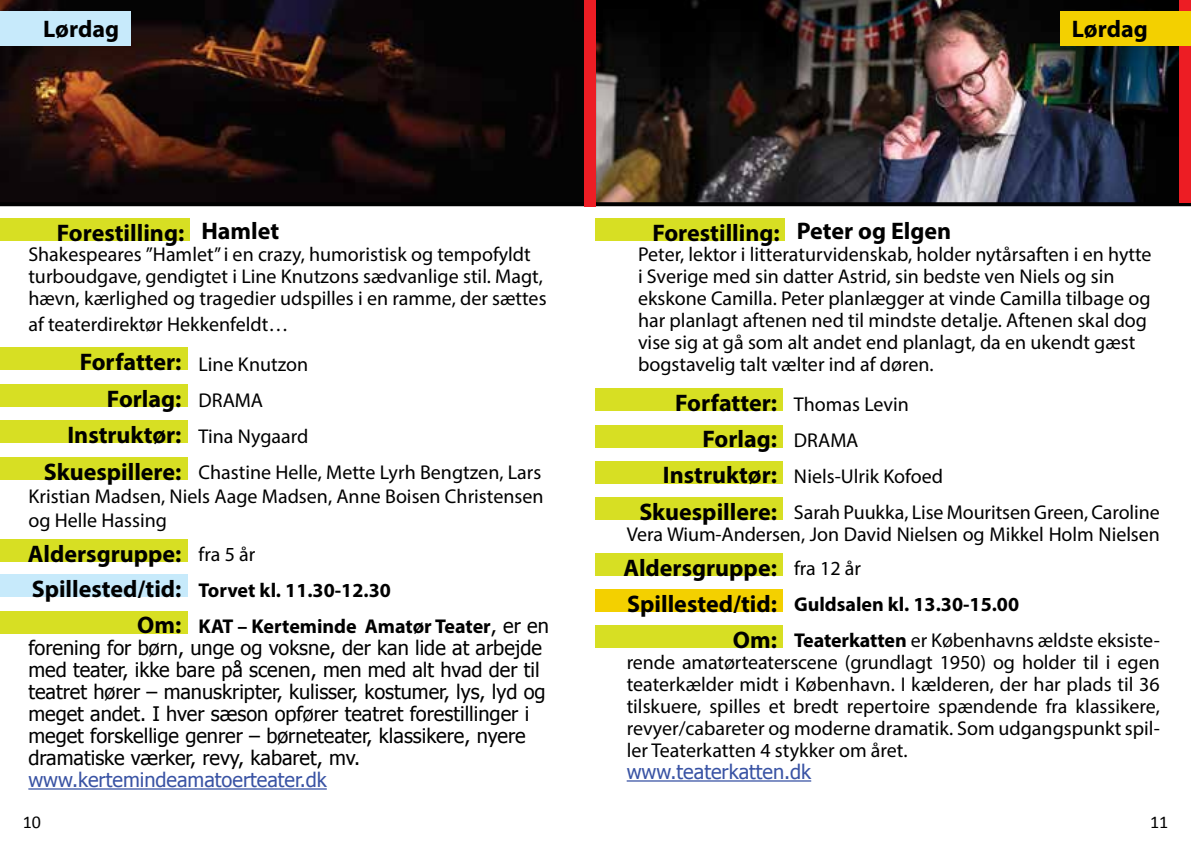
<style>
.page{position:relative;width:1191px;height:851px;background:#fff}
.page>*{position:absolute;margin:0;border:0;box-sizing:border-box;transform-origin:0 0}
.t1{font:700 24px/36px "Myriad Pro";color:#000;text-align:right}
.t2{font:20px/22px "Myriad Pro";color:#000}
.t3{font:20px/22px "Tahoma";color:#000}
.t4{font:700 20px/36px "Myriad Pro";color:#000}
.t5{font:20px "Tahoma";color:#3953a4}
.t6{font:18px "Calibri";color:#000}
.s1{font-family:"Tahoma";font-weight:400}
.s2{font-weight:400}
</style>
<div class="page">
<hr style="left:28px;top:788px;width:299px;height:1px;background:#3953a4">
<hr style="left:626px;top:780px;width:185px;height:1px;background:#3953a4">
<svg style="left:0;top:0;width:584px;height:206px;background:#1a0d0a"></svg>
<img style="left:595px;top:0;width:596px;height:206px">
<div style="left:595px;top:388px;width:187px;height:23px;background:#d7df23"></div>
<div style="left:595px;top:424px;width:187px;height:23px;background:#d7df23"></div>
<div style="left:595px;top:460px;width:187px;height:23px;background:#d7df23"></div>
<div style="left:595px;top:496px;width:187px;height:23px;background:#d7df23"></div>
<div style="left:595px;top:589px;width:187px;height:23px;background:#f3d000"></div>
<div style="left:595px;top:625px;width:187px;height:23px;background:#d7df23"></div>
<div style="left:595px;top:553px;width:187px;height:23px;background:#d7df23"></div>
<div style="left:0;top:347px;width:187px;height:23px;background:#d7df23"></div>
<div style="left:0;top:384px;width:187px;height:22px;background:#d7df23"></div>
<div style="left:0;top:420px;width:187px;height:23px;background:#d7df23"></div>
<div style="left:0;top:457px;width:187px;height:22px;background:#d7df23"></div>
<div style="left:0;top:574px;width:187px;height:23px;background:#c7eafb"></div>
<div style="left:0;top:610px;width:187px;height:23px;background:#d7df23"></div>
<div style="left:0;top:539px;width:187px;height:22px;background:#d7df23"></div>
<div style="left:0;top:11px;width:130px;height:34px;background:#c7eafb"></div>
<div style="left:0;top:218px;width:190px;height:22px;background:#d7df23"></div>
<div style="left:595px;top:218px;width:190px;height:22px;background:#d7df23"></div>
<div style="left:584px;top:0;width:11px;height:206px;background:#ed1d24"></div>
<div style="left:1179px;top:0;width:12px;height:203px;background:#ed1d24"></div>
<div style="left:1060px;top:11px;width:131px;height:34px;background:#f3d000"></div>
<p class="t1" style="left:43px;top:10px;width:77px">Lørdag</p>
<p class="t1" style="left:1071px;top:10px;width:77px">Lørdag</p>
<p class="t1" style="left:201px;top:212px;width:79px">Hamlet</p>
<p class="t2" style="left:28px;top:243px;width:520px">Shakespeares ”Hamlet” i en crazy, humoristisk og tempofyldt turboudgave, gendigtet i Line Knutzons sædvanlige stil. Magt, hævn, kærlighed og tragedier udspilles i en ramme, der sættes</p>
<p class="t2" style="left:198px;top:304px;width:111px;line-height:39.6px;text-indent:-170px">af teaterdirektør Hekkenfeldt…<br>Line Knutzon</p>
<p class="t2" style="left:198px;top:382px;width:344px;line-height:36px">DRAMA<br>Tina Nygaard<br>Chastine Helle, Mette Lyrh Bengtzen, Lars</p>
<p class="t2" style="left:28px;top:484px;width:517px;line-height:24px">Kristian Madsen, Niels Aage Madsen, Anne Boisen Christensen og Helle Hassing</p>
<p class="t2" style="left:198px;top:543px;width:58px">fra 5 år</p>
<p class="t4" style="left:198px;top:571px;width:352px">Torvet kl. 11.30-12.30<br>KAT – Kerteminde Amatør Teater<span class="s1">, er en</span></p>
<p class="t3" style="left:28px;top:636px;width:519px">forening for børn, unge og voksne, der kan lide at arbejde med teater, ikke bare på scenen, men med alt hvad der til teatret hører – manuskripter, kulisser, kostumer, lys, lyd og meget andet. I hver sæson opfører teatret forestillinger i meget forskellige genrer – børneteater, klassikere, nyere dramatiske værker, revy, kabaret, mv.</p>
<p class="t5" style="left:28px;top:766px;width:300px">www.kertemindeamatoerteater.dk</p>
<p class="t1" style="left:797px;top:212px;width:156px">Peter og Elgen</p>
<p class="t2" style="left:638px;top:243px;width:515px">Peter, lektor i litteraturvidenskab, holder nytårsaften i en hytte i Sverige med sin datter Astrid, sin bedste ven Niels og sin ekskone Camilla. Peter planlægger at vinde Camilla tilbage og har planlagt aftenen ned til mindste detalje. Aftenen skal dog vise sig at gå som alt andet end planlagt, da en ukendt gæst bogstavelig talt vælter ind af døren.</p>
<p class="t2" style="left:794px;top:386px;width:367px;line-height:36px">Thomas Levin<br>DRAMA<br>Niels-Ulrik Kofoed<br>Sarah Puukka, Lise Mouritsen Green, Caroline</p>
<p class="t2" style="left:794px;top:517px;width:367px;line-height:34px;text-indent:-167px">Vera Wium-Andersen, Jon David Nielsen og Mikkel Holm Nielsen fra 12 år</p>
<p class="t4" style="left:794px;top:585px;width:367px">Guldsalen kl. 13.30-15.00<br>Teaterkatten <span class="s2">er Københavns ældste eksiste-</span></p>
<p class="t2" style="left:626px;top:651px;width:534px;text-align:justify">rende amatørteaterscene (grundlagt 1950) og holder til i egen teaterkælder midt i København. I kælderen, der har plads til 36 tilskuere, spilles et bredt repertoire spændende fra klassikere, revyer/cabareter og moderne dramatik. Som udgangspunkt spil&shy;ler Teaterkatten 4 stykker om året.</p>
<p class="t5" style="left:626px;top:758px;width:186px">www.teaterkatten.dk</p>
<p class="t1" style="left:57px;top:214px;width:129px">Forestilling:</p>
<p class="t1" style="left:652px;top:214px;width:129px">Forestilling:</p>
<p class="t1" style="left:44px;top:343px;width:139px;line-height:36.6px">Forfatter:<br>Forlag:<br>Instruktør:<br>Skuespillere:</p>
<p class="t1" style="left:639px;top:384px;width:139px">Forfatter:<br>Forlag:<br>Instruktør:<br>Skuespillere:</p>
<p class="t1" style="left:28px;top:535px;width:155px">Aldersgruppe:</p>
<p class="t1" style="left:623px;top:549px;width:155px">Aldersgruppe:</p>
<p class="t1" style="left:32px;top:570px;width:151px">Spillested/tid:<br>Om:</p>
<p class="t1" style="left:627px;top:585px;width:151px">Spillested/tid:<br>Om:</p>
<p class="t6" style="left:23px;top:810px;width:20px">10</p>
<p class="t6" style="left:1150px;top:810px;width:20px">11</p>
</div>
